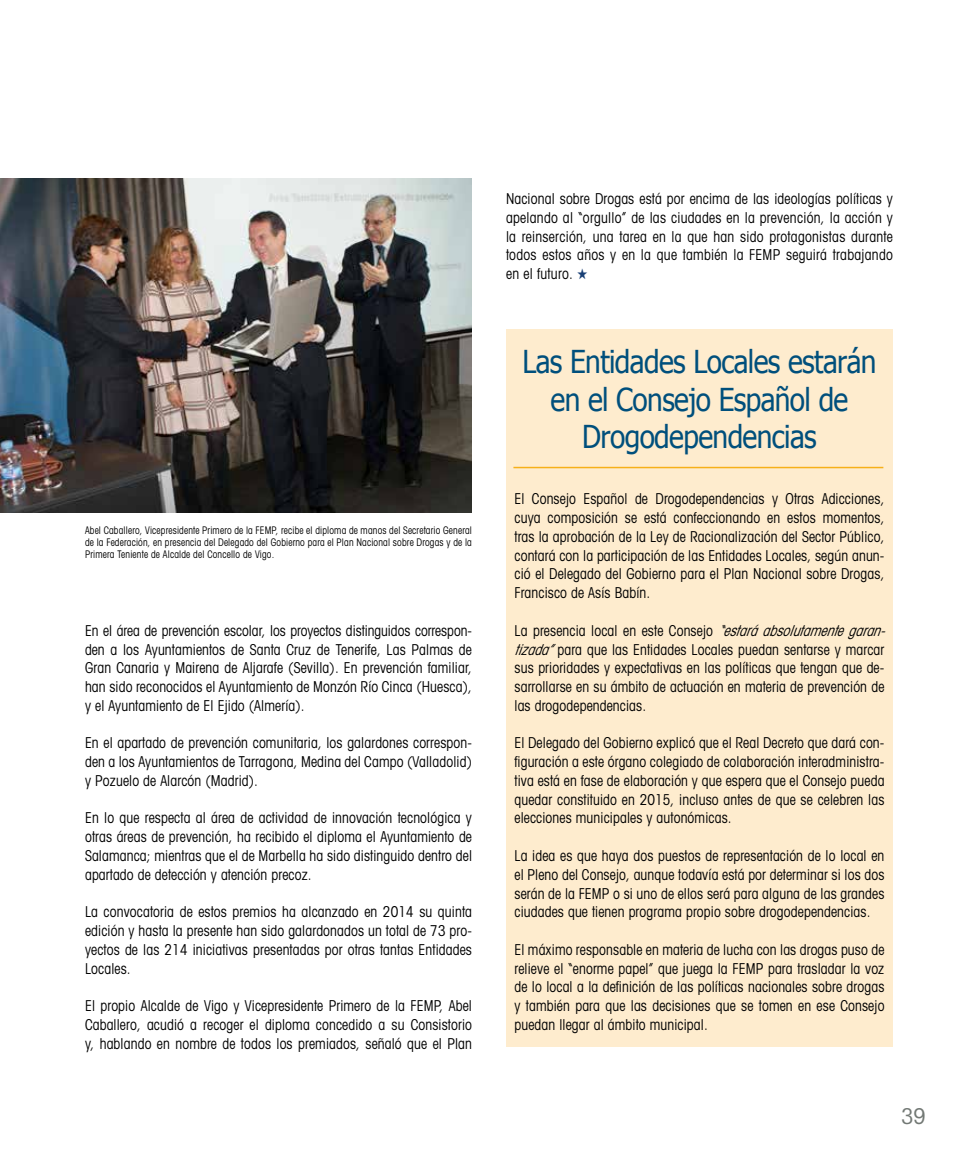
<style>
.page{position:relative;width:978px;height:1149px;background:#fff}
.page>*{position:absolute;margin:0;border:0;box-sizing:border-box;transform-origin:0 0}
.t1{font:31.5px/37.5px "Tahoma";letter-spacing:-.02em;color:#004f7c;text-align:center;scale:.89 1}
.t2{font:condensed 21.75px "Avant Garde";color:#727874}
.t3{font:condensed 15px/18.8px "Avant Garde";letter-spacing:.01em;color:#000;text-align:justify;scale:.91 1}
.t4{font:condensed 15px/18.8px "Avant Garde";letter-spacing:.01em;color:#000;text-align:justify;scale:.9 1}
.t5{font:condensed 10.5px/12px "Avant Garde";letter-spacing:.02em;color:#000;text-align:justify;scale:.89 1}
.s1{color:#183f75}
.s2{font-style:italic}
</style>
<div class="page">
<div style="left:506px;top:329px;width:387px;height:717px;background:#feecce"></div>
<hr style="left:513px;top:466px;width:370px;height:2px;background:#f6b01a">
<img style="left:0;top:178px;width:472px;height:334px">
<p class="t5" style="left:85px;top:523px;width:436px">Abel Caballero, Vicepresidente Primero de la FEMP, recibe el diploma de manos del Secretario General de la Federación, en presencia del Delegado del Gobierno para el Plan Nacional sobre Drogas y de la Primera Teniente de Alcalde del Concello de Vigo.</p>
<p class="t4" style="left:85px;top:620px;width:431px">En el área de prevención escolar, los proyectos distinguidos correspon&shy;den a los Ayuntamientos de Santa Cruz de Tenerife, Las Palmas de Gran Canaria y Mairena de Aljarafe (Sevilla). En prevención familiar, han sido reconocidos el Ayuntamiento de Monzón Río Cinca (Huesca), y el Ayuntamiento de El Ejido (Almería).</p>
<p class="t3" style="left:85px;top:733px;width:427px">En el apartado de prevención comunitaria, los galardones correspon&shy;den a los Ayuntamientos de Tarragona, Medina del Campo (Valladolid) y Pozuelo de Alarcón (Madrid).</p>
<p class="t3" style="left:85px;top:808px;width:427px">En lo que respecta al área de actividad de innovación tecnológica y otras áreas de prevención, ha recibido el diploma el Ayuntamiento de Salamanca; mientras que el de Marbella ha sido distinguido dentro del apartado de detección y atención precoz.</p>
<p class="t3" style="left:85px;top:901px;width:427px">La convocatoria de estos premios ha alcanzado en 2014 su quinta edición y hasta la presente han sido galardonados un total de 73 pro&shy;yectos de las 214 iniciativas presentadas por otras tantas Entidades Locales.</p>
<p class="t3" style="left:85px;top:995px;width:427px">El propio Alcalde de Vigo y Vicepresidente Primero de la FEMP, Abel Caballero, acudió a recoger el diploma concedido a su Consistorio y, hablando en nombre de todos los premiados, señaló que el Plan</p>
<p class="t3" style="left:506px;top:189px;width:427px">Nacional sobre Drogas está por encima de las ideologías políticas y apelando al “orgullo” de las ciudades en la prevención, la acción y la reinserción, una tarea en la que han sido protagonistas durante todos estos años y en la que también la FEMP seguirá trabajando en el futuro. <span class="s1">★</span></p>
<h1 class="t1" style="left:522px;top:341px;width:399px">Las Entidades Locales estarán en el Consejo Español de<br>Drogodependencias</h1>
<p class="t3" style="left:514px;top:489px;width:408px">El Consejo Español de Drogodependencias y Otras Adicciones, cuya composición se está confeccionando en estos momentos, tras la aprobación de la Ley de Racionalización del Sector Público, contará con la participación de las Entidades Locales, según anun&shy;ció el Delegado del Gobierno para el Plan Nacional sobre Drogas, Francisco de Asís Babín.</p>
<p class="t3" style="left:514px;top:620px;width:415px;text-align:left">L a p r e s e n c i a l o c a l e n e s t e C o n s ej o <span class="s2">“estaráabsolutamentegaran&shy;tizada”</span>para que las Entidades Locales puedan sentarse y marcar sus prioridades y expectativas en las políticas que tengan que de&shy;sarrollarse en su ámbito de actuación en materia de prevención de las drogodependencias.</p>
<p class="t3" style="left:514px;top:733px;width:408px">El Delegado del Gobierno explicó que el Real Decreto que dará con&shy;figuración a este órgano colegiado de colaboración interadministra&shy;tiva está en fase de elaboración y que espera que el Consejo pueda quedar constituido en 2015, incluso antes de que se celebren las elecciones municipales y autonómicas.</p>
<p class="t3" style="left:514px;top:845px;width:408px">La idea es que haya dos puestos de representación de lo local en el Pleno del Consejo, aunque todavía está por determinar si los dos serán de la FEMP o si uno de ellos será para alguna de las grandes ciudades que tienen programa propio sobre drogodependencias.</p>
<p class="t3" style="left:514px;top:939px;width:408px">El máximo responsable en materia de lucha con las drogas puso de relieve el “enorme papel” que juega la FEMP para trasladar la voz de lo local a la definición de las políticas nacionales sobre drogas y también para que las decisiones que se tomen en ese Consejo puedan llegar al ámbito municipal.</p>
<h2 class="t2" style="left:901px;top:1101px;width:26px">39</h2>
</div>
